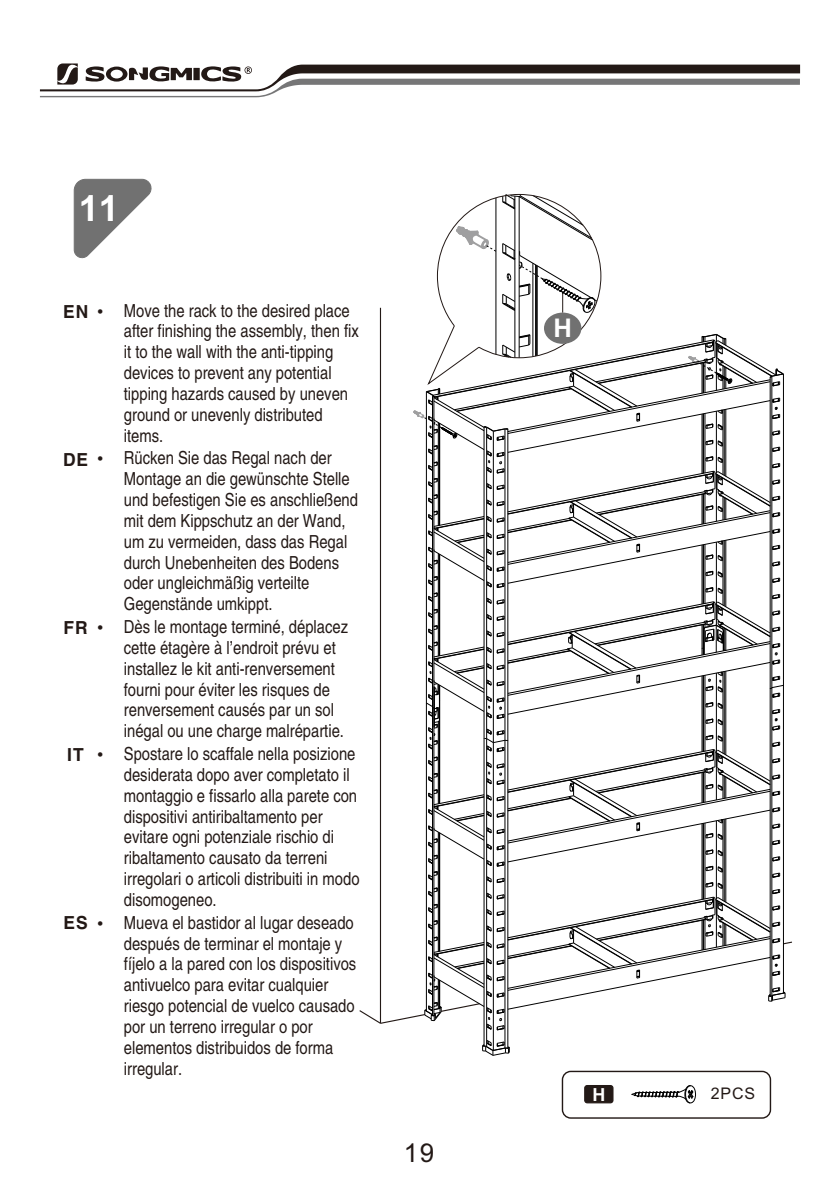
<style>
.page{position:relative;width:840px;height:1191px;background:#fff}
.page>*{position:absolute;margin:0;border:0;box-sizing:border-box;transform-origin:0 0}
.t1{font:700 36px "Arial";color:#fff}
.t2{font:26px "Arial";color:#231916}
.t3{font:700 25.8px "Arial";color:#fff}
.t4{font:condensed 18px/20.8px "Helvetica";color:#231916}
.t5{font:700 condensed 18px "Helvetica";letter-spacing:.045em;color:#231916;scale:1.18 1}
.t6{font:700 18px "Arial";color:#fff}
.t7{font:16px "Arial";color:#231916}
</style>
<div class="page">
<svg style="left:40px;top:63px;width:759px;height:34px"></svg>
<svg style="left:74px;top:179px;width:78px;height:79px"></svg>
<svg style="left:631px;top:1085px;width:64px;height:18px"></svg>
<div style="left:561px;top:1070px;width:209px;height:48px;border:1px solid #231916;border-radius:8px"></div>
<div style="left:584px;top:1085px;width:29px;height:18px;background:#231916;border:1px solid #231916;border-radius:3px"></div>
<hr style="left:483px;top:427px;width:1px;height:619px;background:#000">
<hr style="left:486px;top:427px;width:1px;height:619px;background:#000">
<hr style="left:492px;top:431px;width:1px;height:619px;background:#000">
<hr style="left:504px;top:429px;width:1px;height:619px;background:#000">
<hr style="left:507px;top:429px;width:1px;height:619px;background:#000">
<svg style="left:482px;top:1039px;width:27px;height:17px"></svg>
<svg style="left:359px;top:194px;width:433px;height:836px"></svg>
<h1 class="t1" style="left:79px;top:195px;width:42px">11</h1>
<p class="t5" style="left:63px;top:305px;width:23px">EN</p>
<p class="t5" style="left:63px;top:453px;width:23px">DE</p>
<p class="t5" style="left:63px;top:621px;width:22px">FR</p>
<p class="t5" style="left:67px;top:747px;width:15px">IT</p>
<p class="t5" style="left:63px;top:916px;width:22px">ES</p>
<p class="t4" style="left:124px;top:301px;width:236px">Move the rack to the desired place after finishing the assembly, then fix it to the wall with the anti-tipping devices to prevent any potential tipping hazards caused by uneven ground or unevenly distributed items.</p>
<p class="t4" style="left:124px;top:449px;width:235px">Rücken Sie das Regal nach der<br>Montage an die gewünschte Stelle und befestigen Sie es anschließend mit dem Kippschutz an der Wand, um zu vermeiden, dass das Regal durch Unebenheiten des Bodens oder ungleichmäßig verteilte<br>Gegenstände umkippt.</p>
<p class="t4" style="left:124px;top:618px;width:225px">Dès le montage terminé, déplacez cette étagère à l’endroit prévu et installez le kit anti-renversement fourni pour éviter les risques de renversement causés par un sol inégal ou une charge malrépartie.</p>
<p class="t4" style="left:124px;top:745px;width:237px">Spostare lo scaffale nella posizione desiderata dopo aver completato il montaggio e fissarlo alla parete con dispositivi antiribaltamento per evitare ogni potenziale rischio di ribaltamento causato da terreni irregolari o articoli distribuiti in modo disomogeneo.</p>
<p class="t4" style="left:124px;top:913px;width:234px">Mueva el bastidor al lugar deseado después de terminar el montaje y fíjelo a la pared con los dispositivos antivuelco para evitar cualquier riesgo potencial de vuelco causado por un terreno irregular o por elementos distribuidos de forma irregular.</p>
<h2 class="t2" style="left:404px;top:1143px;width:32px">19</h2>
<h3 class="t3" style="left:553px;top:319px;width:20px">H</h3>
<p class="t6" style="left:592px;top:1087px;width:14px">H</p>
<p class="t7" style="left:710px;top:1087px;width:46px">2PCS</p>
</div>
